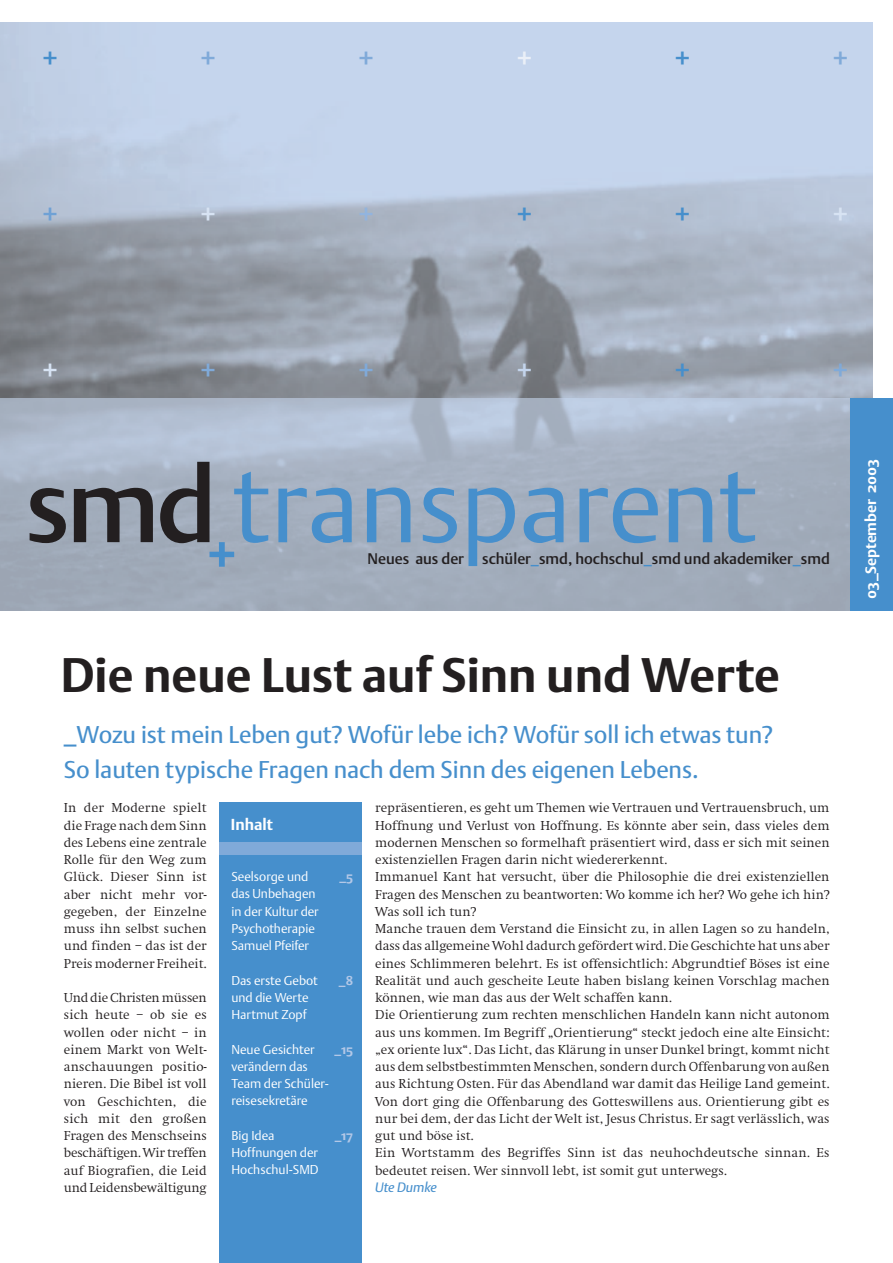
<style>
.page{position:relative;width:893px;height:1263px;background:#fff}
.page>*{position:absolute;margin:0;border:0;box-sizing:border-box;transform-origin:0 0}
.t1{font:700 48px "DTL Argo ST";color:#231f20}
.t2{font:700 27px "DTL Argo ST";color:#80aad9}
.t3{font:700 27px "DTL Argo ST";color:#468fcc}
.t4{font:700 27px "DTL Argo ST";color:#d7e3f3}
.t5{font:700 27px "DTL Argo ST";color:#ebf0f8}
.t6{font:700 27px "DTL Argo ST";color:#6fa1d5}
.t7{font:700 27px "DTL Argo ST";color:#92b4de}
.t8{font:700 27px "DTL Argo ST";color:#c4d5ed}
.t9{font:24px/34.5px "DTL Argo ST";color:#468fcc}
.t10{font:700 15.75px "DTL Argo ST";color:#fff}
.t11{font:500 15.15px "DTL Argo ST";color:#231f20}
.t12{font:700 15px "DTL Argo ST";letter-spacing:-.005em;color:#fff}
.t13{font:300 13.5px/17.2px "Swift EF";color:#231f20;text-align:justify}
.t14{font:italic 13.5px "DTL Argo ST";color:#468fcc}
.t15{font:300 12.75px/17.2px "DTL Argo ST";color:#fff}
.t16{font:700 12.75px "DTL Argo ST";color:#b3c8e7}
.s1{color:#468fcc}
</style>
<div class="page">
<img style="left:0;top:23px;width:872px;height:375px">
<img style="left:0;top:398px;width:850px;height:213px">
<div style="left:219px;top:802px;width:143px;height:461px;background:#468fcc"></div>
<div style="left:219px;top:842px;width:143px;height:13px;background:#80aad9"></div>
<div style="left:850px;top:398px;width:42px;height:213px;background:#468fcc"></div>
<svg style="left:30px;top:488px;width:36px;height:55px;background:#5e6168"></svg>
<svg style="left:74px;top:488px;width:79px;height:54px;background:#5e6168"></svg>
<svg style="left:468px;top:488px;width:47px;height:78px;background:#7fa2c3"></svg>
<svg style="left:160px;top:462px;width:108px;height:105px;background:#8492a4"></svg>
<svg style="left:278px;top:488px;width:74px;height:55px;background:#7ca1c4"></svg>
<svg style="left:367px;top:487px;width:43px;height:55px;background:#78a0c5"></svg>
<svg style="left:423px;top:488px;width:34px;height:55px;background:#7ba1c4"></svg>
<svg style="left:523px;top:488px;width:40px;height:55px;background:#769fc5"></svg>
<svg style="left:579px;top:488px;width:28px;height:54px;background:#7ca1c3"></svg>
<svg style="left:613px;top:488px;width:45px;height:55px;background:#7a9fc3"></svg>
<svg style="left:668px;top:487px;width:44px;height:55px;background:#779ec2"></svg>
<svg style="left:720px;top:472px;width:35px;height:71px;background:#80a2c1"></svg>
<h2 class="t3" style="left:43px;top:44px;width:17px">+</h2>
<h2 class="t2" style="left:200px;top:44px;width:17px">+</h2>
<h2 class="t2" style="left:358px;top:44px;width:17px">+</h2>
<h2 class="t5" style="left:516px;top:44px;width:17px">+</h2>
<h2 class="t3" style="left:674px;top:44px;width:17px">+</h2>
<h2 class="t2" style="left:832px;top:44px;width:17px">+</h2>
<h2 class="t6" style="left:43px;top:200px;width:17px">+</h2>
<h2 class="t4" style="left:200px;top:200px;width:17px">+</h2>
<h2 class="t7" style="left:358px;top:200px;width:17px">+</h2>
<h2 class="t3" style="left:516px;top:200px;width:17px">+</h2>
<h2 class="t3" style="left:674px;top:200px;width:17px">+</h2>
<h2 class="t4" style="left:832px;top:200px;width:17px">+</h2>
<h2 class="t4" style="left:43px;top:356px;width:17px">+</h2>
<h2 class="t2" style="left:200px;top:356px;width:17px">+</h2>
<h2 class="t2" style="left:358px;top:356px;width:17px">+</h2>
<h2 class="t8" style="left:516px;top:356px;width:17px">+</h2>
<h2 class="t3" style="left:674px;top:356px;width:17px">+</h2>
<h2 class="t2" style="left:832px;top:356px;width:17px">+</h2>
<p class="t11" style="left:367px;top:552px;width:464px">Neues aus der schüler<span class="s1">_</span>smd, hochschul<span class="s1">_</span>smd und akademiker<span class="s1">_</span>smd</p>
<h1 class="t1" style="left:61px;top:654px;width:720px">Die neue Lust auf Sinn und Werte</h1>
<h3 class="t9" style="left:64px;top:719px;width:711px">_Wozu ist mein Leben gut? Wofür lebe ich? Wofür soll ich etwas tun?<br>So lauten typische Fragen nach dem Sinn des eigenen Lebens.</h3>
<p class="t13" style="left:64px;top:800px;width:144px">In der Moderne spielt die Frage nach dem Sinn des Lebens eine zentrale Rolle für den Weg zum Glück. Dieser Sinn ist aber nicht mehr vor&shy;gegeben, der Einzelne muss ihn selbst suchen und finden – das ist der Preis moderner Freiheit.</p>
<p class="t13" style="left:64px;top:990px;width:144px">Und die Christen müssen sich heute – ob sie es wollen oder nicht – in einem Markt von Welt&shy;anschauungen positio&shy;nieren. Die Bibel ist voll von Geschichten, die sich mit den großen Fragen des Menschseins beschäftigen. Wir treffen auf Biografien, die Leid und Leidensbewältigung</p>
<p class="t10" style="left:231px;top:817px;width:43px">Inhalt</p>
<p class="t15" style="left:231px;top:869px;width:89px">Seelsorge und das Unbehagen in der Kultur der<br>Psychotherapie<br>Samuel Pfeifer</p>
<p class="t15" style="left:231px;top:973px;width:88px">Das erste Gebot und die Werte<br>Hartmut Zopf</p>
<p class="t15" style="left:231px;top:1042px;width:99px">Neue Gesichter verändern das<br>Team der Schüler&shy;reisesekretäre</p>
<p class="t15" style="left:231px;top:1128px;width:89px">Big Idea<br>Hoffnungen der<br>Hochschul-SMD</p>
<p class="t16" style="left:339px;top:871px;width:15px">_5</p>
<p class="t16" style="left:339px;top:975px;width:16px">_8</p>
<p class="t16" style="left:334px;top:1044px;width:20px">_15</p>
<p class="t16" style="left:335px;top:1130px;width:20px">_17</p>
<p class="t13" style="left:375px;top:800px;width:456px;text-align:left">repräsentieren, es geht um Themen wie Vertrauen und Vertrauensbruch, um Hoffnung und Verlust von Hoffnung. Es könnte aber sein, dass vieles dem modernen Menschen so formelhaft präsentiert wird, dass er sich mit seinen existenziellen Fragen darin nicht wiedererkennt.<br>Immanuel Kant hat versucht, über die Philosophie die drei existenziellen Fragen des Menschen zu beantworten: Wo komme ich her? Wo gehe ich hin?<br>Was soll ich tun?<br>Manche trauen dem Verstand die Einsicht zu, in allen Lagen so zu handeln, dass das allgemeine Wohl dadurch gefördert wird. Die Geschichte hat uns aber eines Schlimmeren belehrt. Es ist offensichtlich: Abgrundtief Böses ist eine Realität und auch gescheite Leute haben bislang keinen Vorschlag machen können, wie man das aus der Welt schaffen kann.<br>Die Orientierung zum rechten menschlichen Handeln kann nicht autonom aus uns kommen. Im Begriff „Orientierung“ steckt jedoch eine alte Einsicht: „ex oriente lux“. Das Licht, das Klärung in unser Dunkel bringt, kommt nicht aus dem selbstbestimmten Menschen, sondern durch Offenbarung von außen aus Richtung Osten. Für das Abendland war damit das Heilige Land gemeint.<br>Von dort ging die Offenbarung des Gotteswillens aus. Orientierung gibt es nur bei dem, der das Licht der Welt ist, Jesus Christus. Er sagt verlässlich, was gut und böse ist.<br>Ein Wortstamm des Begriffes Sinn ist das neuhochdeutsche sinnan. Es bedeutet reisen. Wer sinnvoll lebt, ist somit gut unterwegs.</p>
<p class="t14" style="left:375px;top:1181px;width:63px">Ute Dumke</p>
<p class="t12" style="left:864px;top:599px;width:140px;rotate:-90deg">03_September 2003</p>
</div>
